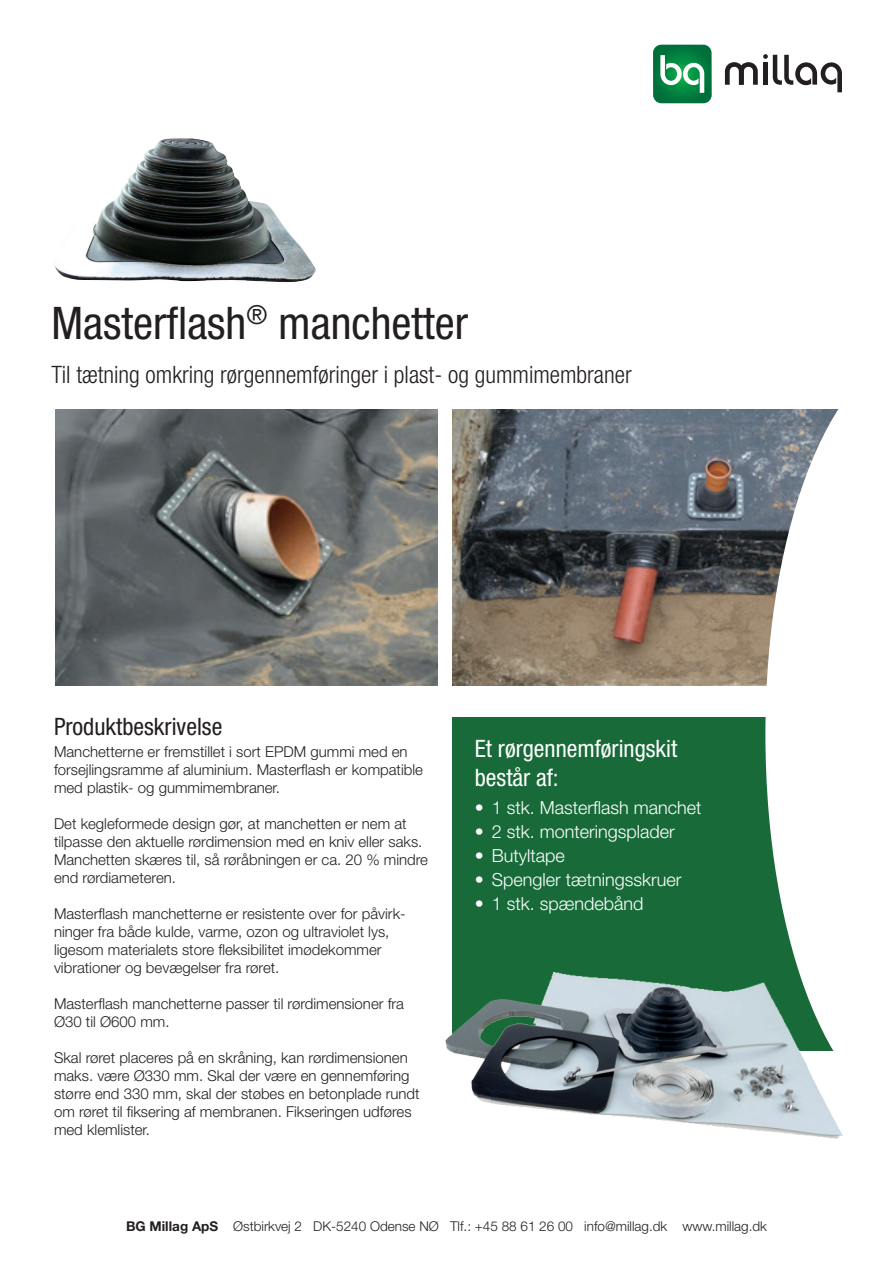
<style>
.page{position:relative;width:893px;height:1263px;background:#fff}
.page>*{position:absolute;margin:0;border:0;box-sizing:border-box;transform-origin:0 0}
.t1{font:condensed 45px "Helvetica Neue LT Std";color:#231f20}
.t2{font:300 condensed 24px "Helvetica Neue LT Std";color:#231f20}
.t3{font:condensed 24px/28.8px "Helvetica Neue LT Std";color:#fff}
.t4{font:condensed 24px "Helvetica Neue LT Std";color:#231f20}
.t5{font:300 18px "Helvetica Neue LT Std";color:#fff}
.t6{font:300 15px/18px "Helvetica Neue LT Std";color:#231f20}
.t7{font:300 13.5px "Helvetica Neue LT Std";color:#231f20}
.s1{font-weight:700}
</style>
<div class="page">
<div style="left:452px;top:718px;width:386px;height:333px;background:#186b39"></div>
<svg style="left:653px;top:45px;width:59px;height:58px"></svg>
<svg style="left:725px;top:54px;width:117px;height:38px"></svg>
<img style="left:55px;top:409px;width:383px;height:276px">
<img style="left:452px;top:409px;width:313px;height:276px">
<img style="left:54px;top:138px;width:262px;height:145px">
<svg style="left:765px;top:409px;width:74px;height:561px"></svg>
<img style="left:445px;top:970px;width:398px;height:169px">
<h1 class="t1" style="left:52px;top:297px;width:418px">Masterflash<sup>®</sup> manchetter</h1>
<h2 class="t2" style="left:52px;top:361px;width:582px">Til tætning omkring rørgennemføringer i plast- og gummimembraner</h2>
<h2 class="t4" style="left:54px;top:712px;width:170px">Produktbeskrivelse</h2>
<p class="t6" style="left:54px;top:742px;width:370px">Manchetterne er fremstillet i sort EPDM gummi med en forsejlingsramme af aluminium. Masterflash er kompatible med plastik- og gummimembraner.</p>
<p class="t6" style="left:54px;top:814px;width:376px">Det kegleformede design gør, at manchetten er nem at tilpasse den aktuelle rørdimension med en kniv eller saks.<br>Manchetten skæres til, så røråbningen er ca. 20 % mindre end rørdiameteren.</p>
<p class="t6" style="left:54px;top:904px;width:353px">Masterflash manchetterne er resistente over for påvirk&shy;ninger fra både kulde, varme, ozon og ultraviolet lys, ligesom materialets store fleksibilitet imødekommer vibrationer og bevægelser fra røret.</p>
<p class="t6" style="left:54px;top:994px;width:352px">Masterflash manchetterne passer til rørdimensioner fra<br>Ø30 til Ø600 mm.</p>
<p class="t6" style="left:54px;top:1048px;width:367px">Skal røret placeres på en skråning, kan rørdimensionen maks. være Ø330 mm. Skal der være en gennemføring større end 330 mm, skal der støbes en betonplade rundt om røret til fiksering af membranen. Fikseringen udføres med klemlister.</p>
<h2 class="t3" style="left:475px;top:734px;width:204px">Et rørgennemføringskit består af:</h2>
<p class="t5" style="left:475px;top:797px;width:228px">• 1 stk. Masterflash manchet</p>
<p class="t5" style="left:475px;top:821px;width:202px">• 2 stk. monteringsplader</p>
<p class="t5" style="left:475px;top:845px;width:92px">• Butyltape</p>
<p class="t5" style="left:475px;top:869px;width:208px">• Spengler tætningsskruer</p>
<p class="t5" style="left:475px;top:893px;width:170px">• 1 stk. spændebånd</p>
<p class="t7" style="left:126px;top:1218px;width:642px"><span class="s1">BG Millag ApS</span> Østbirkvej 2 DK-5240 Odense NØ Tlf.: +45 88 61 26 00 info@millag.dk www.millag.dk</p>
</div>
